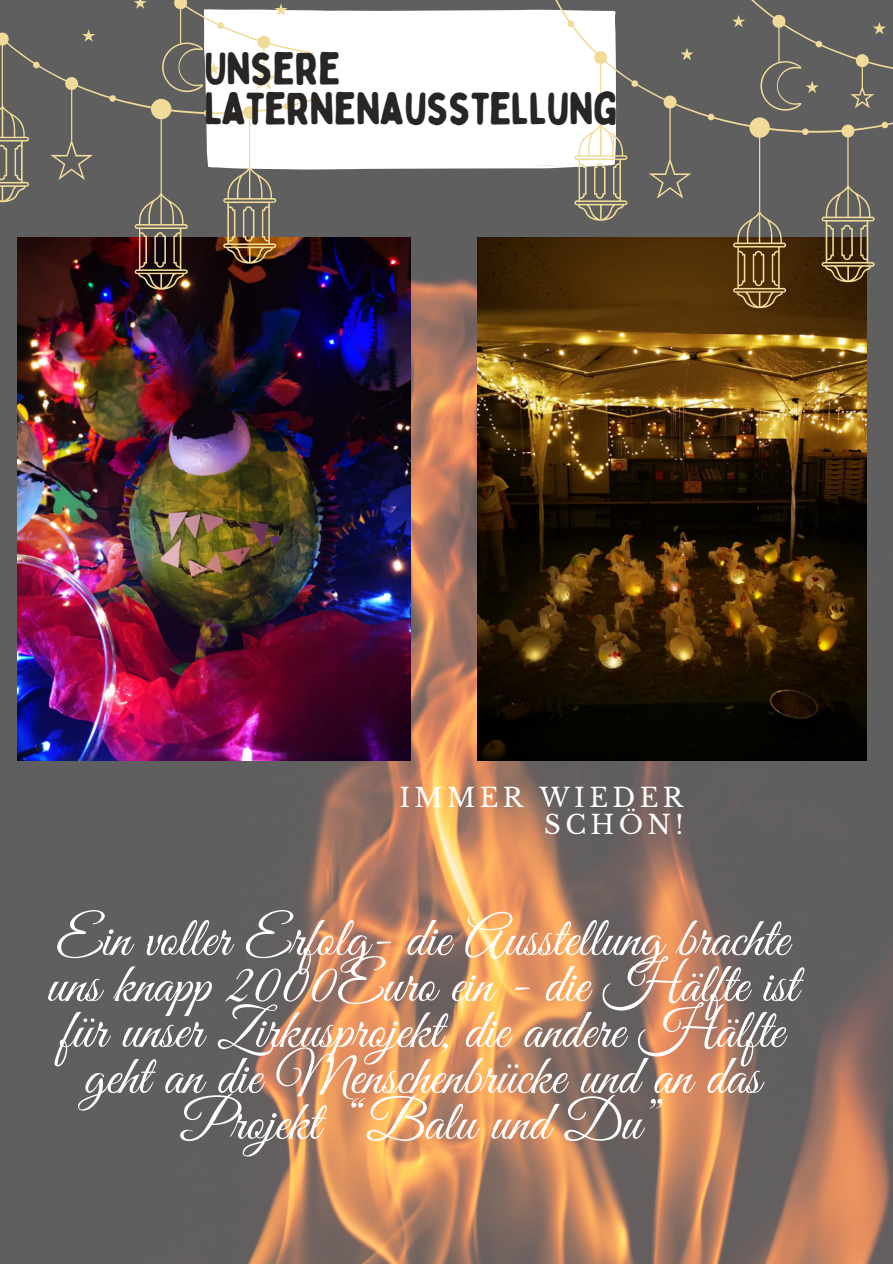
<style>
.page{position:relative;width:893px;height:1264px;background:#fff}
.page>*{position:absolute;margin:0;border:0;box-sizing:border-box;transform-origin:0 0}
.t1{font:55.95px/45.9px "Great Vibes";color:#fff;text-align:center}
.t2{font:45.3px/40.5px "Bobby Jones Soft";letter-spacing:-.025em;color:#282625}
.t3{font:25.95px/27.6px "Libre Baskerville";letter-spacing:.17em;color:#fff;text-align:right}
</style>
<div class="page">
<img style="left:0;top:0;width:892px;height:1263px">
<svg style="left:314px;top:9px;width:241px;height:160px"></svg>
<img style="left:477px;top:237px;width:389px;height:523px">
<img style="left:17px;top:237px;width:393px;height:523px">
<svg style="left:555px;top:0;width:337px;height:310px;fill:#5f5f5f"></svg>
<svg style="left:752px;top:251px;width:12px;height:35px"></svg>
<svg style="left:594px;top:163px;width:11px;height:36px"></svg>
<svg style="left:841px;top:225px;width:11px;height:35px"></svg>
<svg style="left:680px;top:48px;width:13px;height:12px"></svg>
<svg style="left:732px;top:15px;width:13px;height:12px"></svg>
<svg style="left:751px;top:0;width:141px;height:111px"></svg>
<svg style="left:0;top:0;width:314px;height:292px;fill:#5f5f5f"></svg>
<svg style="left:154px;top:232px;width:12px;height:35px"></svg>
<svg style="left:0;top:145px;width:7px;height:35px"></svg>
<svg style="left:243px;top:206px;width:11px;height:36px"></svg>
<svg style="left:82px;top:29px;width:13px;height:13px"></svg>
<svg style="left:134px;top:0;width:13px;height:9px"></svg>
<svg style="left:153px;top:0;width:161px;height:92px"></svg>
<p class="t2" style="left:204px;top:49px;width:415px">UNSERE<br>LATERNENAUSSTELLUNG</p>
<p class="t3" style="left:399px;top:784px;width:285px">IMMER WIEDER<br>SCHÖN!</p>
<p class="t1" style="left:47px;top:919px;width:752px">Ein voller Erfolg- die Ausstellung brachte uns knapp 2000Euro ein - die Hälfte ist für unser Zirkusprojekt, die andere Hälfte geht an die Menschenbrücke und an das Projekt “Balu und Du”</p>
</div>
